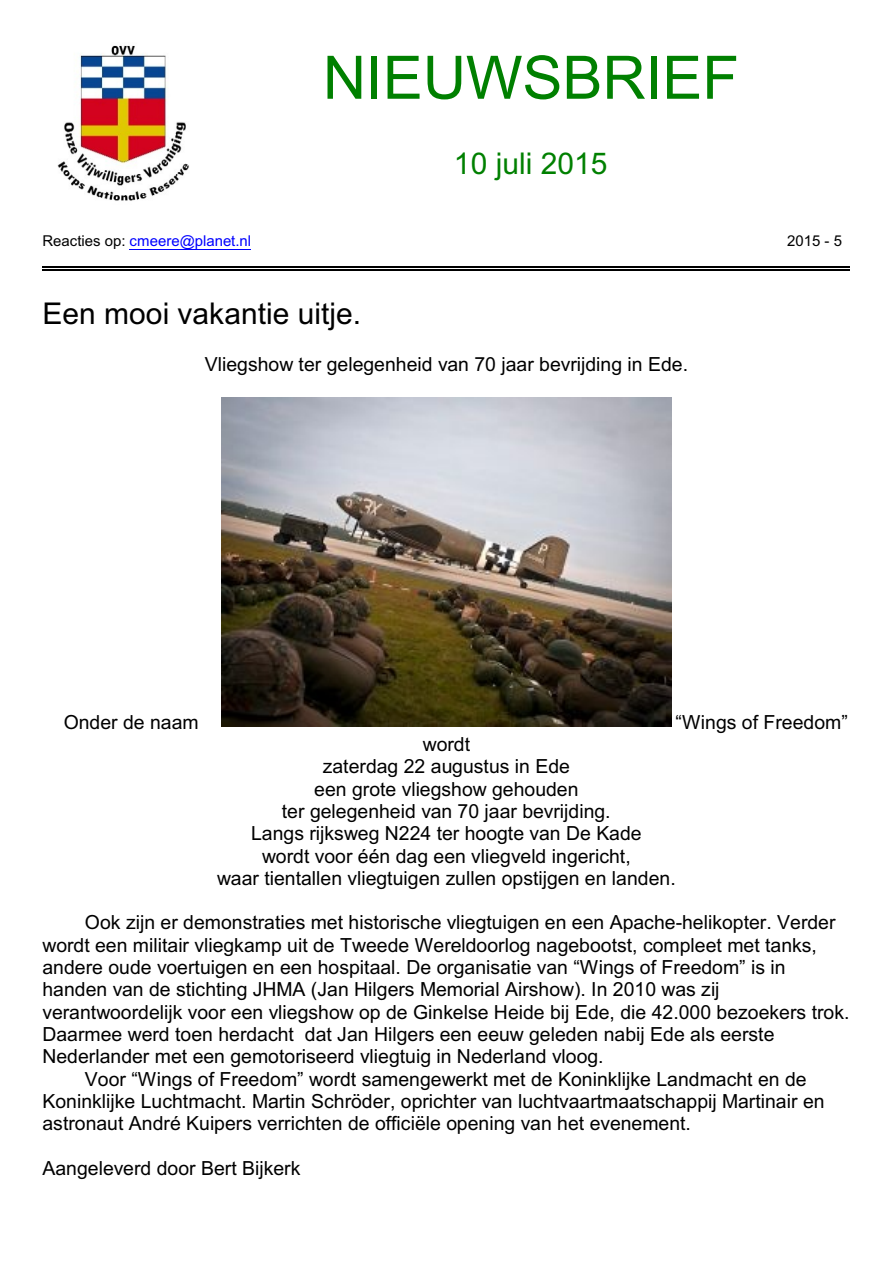
<style>
.page{position:relative;width:893px;height:1263px;background:#fff}
.page>*{position:absolute;margin:0;border:0;box-sizing:border-box;transform-origin:0 0}
.t1{font:60px "Arial";color:#008000}
.t2{font:30px "Arial";color:#000}
.t3{font:30px "Arial";color:#008000}
.t4{font:19.5px/22.4px "Arial";color:#000;text-align:center}
.t5{font:15px "Arial";color:#00f}
.t6{font:15px "Arial";color:#000}
.s1{color:#000}
</style>
<div class="page">
<img style="left:221px;top:398px;width:450px;height:328px">
<hr style="left:130px;top:249px;width:121px;height:1px;background:#00f">
<hr style="left:42px;top:266px;width:808px;height:1px;background:#000">
<hr style="left:42px;top:269px;width:808px;height:1px;background:#000">
<img style="left:57px;top:45px;width:132px;height:156px">
<h1 class="t1" style="left:323px;top:55px;width:417px">NIEUWSBRIEF</h1>
<h2 class="t3" style="left:454px;top:152px;width:155px">10 juli 2015</h2>
<p class="t5" style="left:42px;top:235px;width:210px"><span class="s1">Reacties op:</span> cmeere@planet.nl</p>
<p class="t6" style="left:787px;top:235px;width:56px">2015 - 5</p>
<h2 class="t2" style="left:42px;top:302px;width:320px">Een mooi vakantie uitje.</h2>
<p class="t4" style="left:205px;top:355px;width:485px">Vliegshow ter gelegenheid van 70 jaar bevrijding in Ede.</p>
<p class="t4" style="left:64px;top:712px;width:137px">Onder de naam</p>
<p class="t4" style="left:675px;top:712px;width:174px">“Wings of Freedom”</p>
<p class="t4" style="left:217px;top:735px;width:460px">wordt<br>zaterdag 22 augustus in Ede<br>een grote vliegshow gehouden<br>ter gelegenheid van 70 jaar bevrijding.<br>Langs rijksweg N224 ter hoogte van De Kade<br>wordt voor één dag een vliegveld ingericht,<br>waar tientallen vliegtuigen zullen opstijgen en landen.</p>
<p class="t4" style="left:85px;top:913px;width:752px">Ook zijn er demonstraties met historische vliegtuigen en een Apache-helikopter. Verder</p>
<p class="t4" style="left:42px;top:935px;width:776px">wordt een militair vliegkamp uit de Tweede Wereldoorlog nagebootst, compleet met tanks,</p>
<p class="t4" style="left:42px;top:958px;width:745px">andere oude voertuigen en een hospitaal. De organisatie van “Wings of Freedom” is in</p>
<p class="t4" style="left:42px;top:980px;width:679px">handen van de stichting JHMA (Jan Hilgers Memorial Airshow). In 2010 was zij</p>
<p class="t4" style="left:42px;top:1002px;width:808px">verantwoordelijk voor een vliegshow op de Ginkelse Heide bij Ede, die 42.000 bezoekers trok.</p>
<p class="t4" style="left:42px;top:1025px;width:733px">Daarmee werd toen herdacht dat Jan Hilgers een eeuw geleden nabij Ede als eerste</p>
<p class="t4" style="left:42px;top:1047px;width:563px">Nederlander met een gemotoriseerd vliegtuig in Nederland vloog.</p>
<p class="t4" style="left:85px;top:1069px;width:723px">Voor “Wings of Freedom” wordt samengewerkt met de Koninklijke Landmacht en de</p>
<p class="t4" style="left:42px;top:1092px;width:784px">Koninklijke Luchtmacht. Martin Schröder, oprichter van luchtvaartmaatschappij Martinair en</p>
<p class="t4" style="left:42px;top:1114px;width:650px">astronaut André Kuipers verrichten de officiële opening van het evenement.</p>
<p class="t4" style="left:42px;top:1159px;width:259px">Aangeleverd door Bert Bijkerk</p>
</div>
